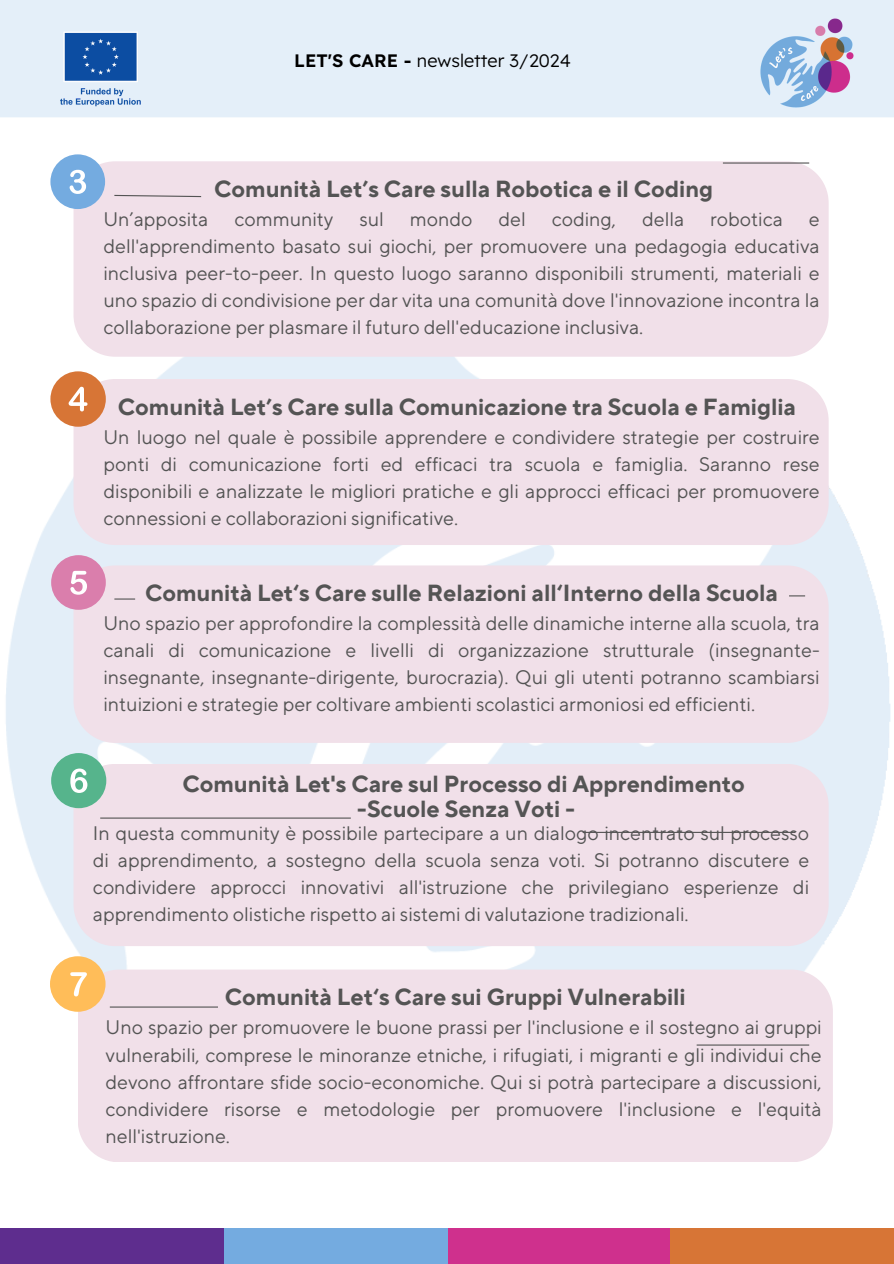
<style>
.page{position:relative;width:894px;height:1264px;background:#fff}
.page>*{position:absolute;margin:0;border:0;box-sizing:border-box;transform-origin:0 0}
.t1{font:700 23.25px/24.8px "TT Norms Pro";color:#545454;text-align:center}
.t2{font:19.5px/27px "TT Norms Pro";color:#545454;text-align:justify}
.t3{font:300 18px "Lexend";color:#000}
.s1{font-weight:600}
</style>
<div class="page">
<img style="left:6px;top:264px;width:885px;height:864px">
<div style="left:0;top:1228px;width:224px;height:35px;background:#5e2d8e"></div>
<div style="left:447px;top:1228px;width:223px;height:35px;background:#cf308d"></div>
<div style="left:224px;top:1228px;width:223px;height:35px;background:#74abe0"></div>
<div style="left:670px;top:1228px;width:223px;height:35px;background:#d77536"></div>
<div style="left:0;top:0;width:893px;height:117px;background:#e4eff9"></div>
<img style="left:56px;top:24px;width:88px;height:89px">
<img style="left:749px;top:6px;width:114px;height:111px">
<div style="left:73px;top:379px;width:755px;height:166px;background:#f1e0e9"></div>
<div style="left:50px;top:371px;width:56px;height:55px;background:#d77536;border-radius:50%"></div>
<svg style="left:69px;top:387px;width:18px;height:24px"></svg>
<div style="left:73px;top:161px;width:755px;height:196px;background:#f1e0e9"></div>
<hr style="left:722px;top:162px;width:87px;height:2px;background:#545454">
<svg style="left:113px;top:194px;width:89px;height:4px"></svg>
<div style="left:50px;top:154px;width:55px;height:55px;background:#74abe0;border-radius:50%"></div>
<svg style="left:70px;top:170px;width:16px;height:24px"></svg>
<div style="left:73px;top:565px;width:755px;height:178px;background:#f1e0e9"></div>
<svg style="left:788px;top:595px;width:16px;height:1px"></svg>
<svg style="left:114px;top:598px;width:21px;height:1px"></svg>
<div style="left:51px;top:555px;width:55px;height:55px;background:#da7eac;border-radius:50%"></div>
<svg style="left:70px;top:571px;width:17px;height:23px"></svg>
<div style="left:73px;top:764px;width:755px;height:182px;background:#f1e0e9"></div>
<div style="left:51px;top:753px;width:55px;height:55px;background:#56b48c;border-radius:50%"></div>
<svg style="left:70px;top:768px;width:17px;height:25px"></svg>
<hr style="left:582px;top:831px;width:213px;height:2px;background:#545454">
<hr style="left:100px;top:817px;width:251px;height:1px;background:#545454">
<div style="left:78px;top:969px;width:754px;height:193px;background:#f1e0e9"></div>
<hr style="left:696px;top:1044px;width:113px;height:1px;background:#545454">
<hr style="left:110px;top:1006px;width:108px;height:1px;background:#545454">
<div style="left:50px;top:956px;width:55px;height:55px;background:#ffbd59;border-radius:50%"></div>
<svg style="left:70px;top:972px;width:17px;height:24px"></svg>
<p class="t3" style="left:294px;top:49px;width:278px"><span class="s1">LET'S CARE -</span> newsletter 3/2024</p>
<p class="t1" style="left:214px;top:177px;width:500px">Comunità Let’s Care sulla Robotica e il Coding</p>
<h1 class="t2" style="left:103px;top:207px;width:106px">Un’apposita</h1>
<h1 class="t2" style="left:234px;top:207px;width:101px">community</h1>
<h1 class="t2" style="left:359px;top:207px;width:26px">sul</h1>
<h1 class="t2" style="left:410px;top:207px;width:64px">mondo</h1>
<h1 class="t2" style="left:498px;top:207px;width:29px">del</h1>
<h1 class="t2" style="left:551px;top:207px;width:66px">coding,</h1>
<h1 class="t2" style="left:642px;top:207px;width:44px">della</h1>
<h1 class="t2" style="left:710px;top:207px;width:74px">robotica</h1>
<h1 class="t2" style="left:103px;top:207px;width:717px;text-indent:705px">e dell'apprendimento basato sui giochi, per promuovere una pedagogia educativa inclusiva peer-to-peer. In questo luogo saranno disponibili strumenti, materiali e uno spazio di condivisione per dar vita una comunità dove l'innovazione incontra la collaborazione per plasmare il futuro dell'educazione inclusiva.</h1>
<p class="t1" style="left:118px;top:395px;width:679px">Comunità Let’s Care sulla Comunicazione tra Scuola e Famiglia</p>
<p class="t2" style="left:103px;top:424px;width:717px">Un luogo nel quale è possibile apprendere e condividere strategie per costruire ponti di comunicazione forti ed efficaci tra scuola e famiglia. Saranno rese disponibili e analizzate le migliori pratiche e gli approcci efficaci per promuovere connessioni e collaborazioni significative.</p>
<p class="t1" style="left:145px;top:581px;width:634px">Comunità Let‘s Care sulle Relazioni all‘Interno della Scuola</p>
<p class="t2" style="left:103px;top:611px;width:717px">Uno spazio per approfondire la complessità delle dinamiche interne alla scuola, tra canali di comunicazione e livelli di organizzazione strutturale (insegnante&shy;insegnante, insegnante-dirigente, burocrazia). Qui gli utenti potranno scambiarsi intuizioni e strategie per coltivare ambienti scolastici armoniosi ed efficienti.</p>
<p class="t1" style="left:182px;top:772px;width:563px">Comunità Let's Care sul Processo di Apprendimento -Scuole Senza Voti -</p>
<h1 class="t2" style="left:93px;top:820px;width:717px">In questa community è possibile partecipare a un dialogo incentrato sul processo di apprendimento, a sostegno della scuola senza voti. Si potranno discutere e condividere approcci innovativi all'istruzione che privilegiano esperienze di apprendimento olistiche rispetto ai sistemi di valutazione tradizionali.</h1>
<h1 class="t1" style="left:225px;top:985px;width:462px">Comunità Let‘s Care sui Gruppi Vulnerabili</h1>
<p class="t2" style="left:105px;top:1014px;width:717px">Uno spazio per promuovere le buone prassi per l'inclusione e il sostegno ai gruppi vulnerabili, comprese le minoranze etniche, i rifugiati, i migranti e gli individui che devono affrontare sfide socio-economiche. Qui si potrà partecipare a discussioni, condividere risorse e metodologie per promuovere l'inclusione e l'equità nell'istruzione.</p>
</div>
